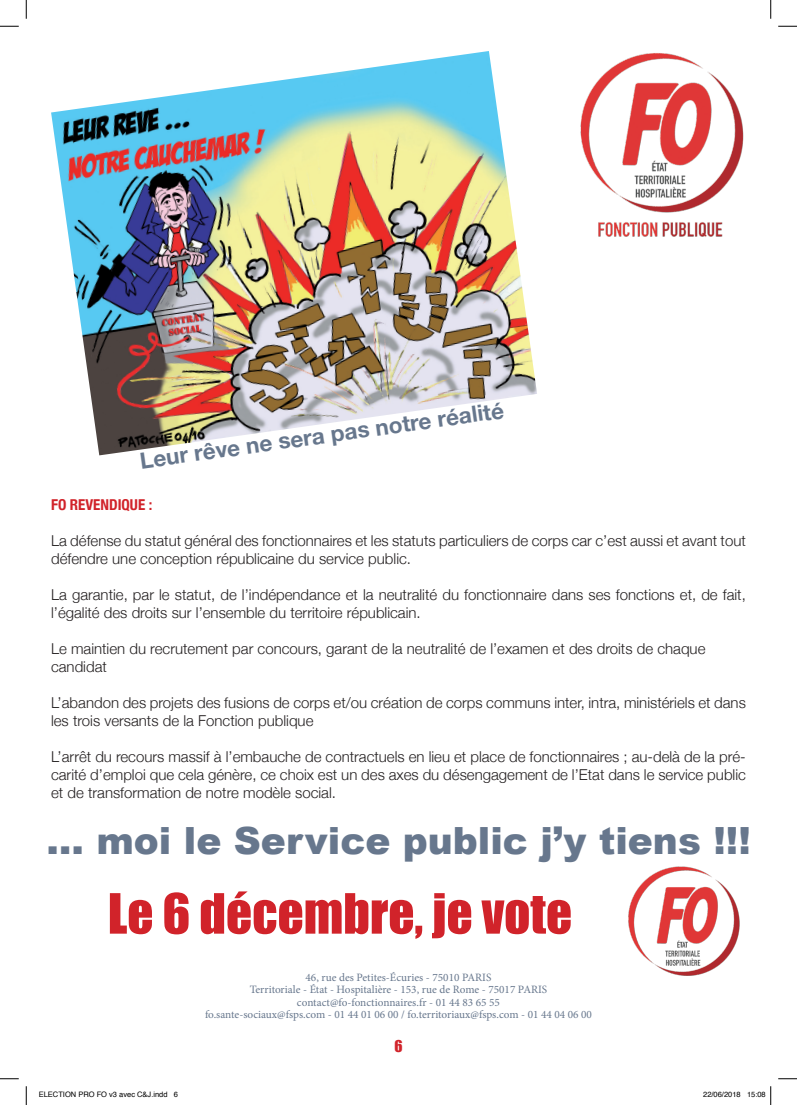
<style>
.page{position:relative;width:797px;height:1105px;background:#fff}
.page>*{position:absolute;margin:0;border:0;box-sizing:border-box;transform-origin:0 0}
.t1{font:51.25px "Impact";color:#d1232a}
.t2{font:900 37.5px "Arial";color:#67778d}
.t3{font:700 22.5px "Helvetica Neue";color:#67778d}
.t4{font:300 15px/18px "Helvetica Neue";color:#231f20}
.t5{font:700 condensed 15px "Helvetica Neue";color:#d1232a}
.t6{font:15px "Impact";color:#d1232a}
.t7{font:11.25px/12.5px "Minion Pro";color:#67778d;text-align:center}
.t8{font:7.5px "Helvetica";color:#000}
</style>
<div class="page">
<img style="left:628px;top:866px;width:112px;height:110px">
<img style="left:51px;top:51px;width:486px;height:404px">
<img style="left:580px;top:53px;width:164px;height:184px">
<svg style="left:0;top:25px;width:19px;height:2px"></svg>
<svg style="left:778px;top:25px;width:19px;height:2px"></svg>
<svg style="left:0;top:1078px;width:19px;height:1px"></svg>
<svg style="left:778px;top:1078px;width:19px;height:1px"></svg>
<svg style="left:25px;top:0;width:2px;height:19px"></svg>
<svg style="left:25px;top:1086px;width:2px;height:19px"></svg>
<svg style="left:770px;top:0;width:1px;height:19px"></svg>
<svg style="left:770px;top:1086px;width:1px;height:19px"></svg>
<h3 class="t3" style="left:138px;top:447px;width:369px;rotate:-8deg">Leur rêve ne sera pas notre réalité</h3>
<p class="t5" style="left:51px;top:492px;width:103px">FO REVENDIQUE :</p>
<p class="t4" style="left:51px;top:531px;width:696px">La défense du statut général des fonctionnaires et les statuts particuliers de corps car c’est aussi et avant tout défendre une conception républicaine du service public.</p>
<p class="t4" style="left:51px;top:585px;width:696px">La garantie, par le statut, de l’indépendance et la neutralité du fonctionnaire dans ses fonctions et, de fait, l’égalité des droits sur l’ensemble du territoire républicain.</p>
<p class="t4" style="left:51px;top:639px;width:656px">Le maintien du recrutement par concours, garant de la neutralité de l’examen et des droits de chaque candidat</p>
<p class="t4" style="left:51px;top:693px;width:696px">L’abandon des projets des fusions de corps et/ou création de corps communs inter, intra, ministériels et dans les trois versants de la Fonction publique</p>
<p class="t4" style="left:51px;top:747px;width:696px;text-align:justify">L’arrêt du recours massif à l’embauche de contractuels en lieu et place de fonctionnaires ; au-delà de la pré&shy;carité d’emploi que cela génère, ce choix est un des axes du désengagement de l’Etat dans le service public et de transformation de notre modèle social.</p>
<h2 class="t2" style="left:46px;top:813px;width:706px">… moi le Service public j’y tiens !!!</h2>
<h1 class="t1" style="left:108px;top:874px;width:466px">Le 6 décembre, je vote</h1>
<p class="t7" style="left:205px;top:971px;width:388px">46, rue des Petites-Écuries - 75010 PARIS<br>Territoriale - État - Hospitalière - 153, rue de Rome - 75017 PARIS contact@fo-fonctionnaires.fr - 01 44 83 65 55<br>fo.sante-sociaux@fsps.com - 01 44 01 06 00 / fo.territoriaux@fsps.com - 01 44 04 06 00</p>
<p class="t6" style="left:394px;top:1034px;width:10px">6</p>
<p class="t8" style="left:39px;top:1089px;width:141px">ELECTION PRO FO v3 avec C&amp;J.indd 6</p>
<p class="t8" style="left:703px;top:1089px;width:64px">22/06/2018 15:08</p>
</div>
